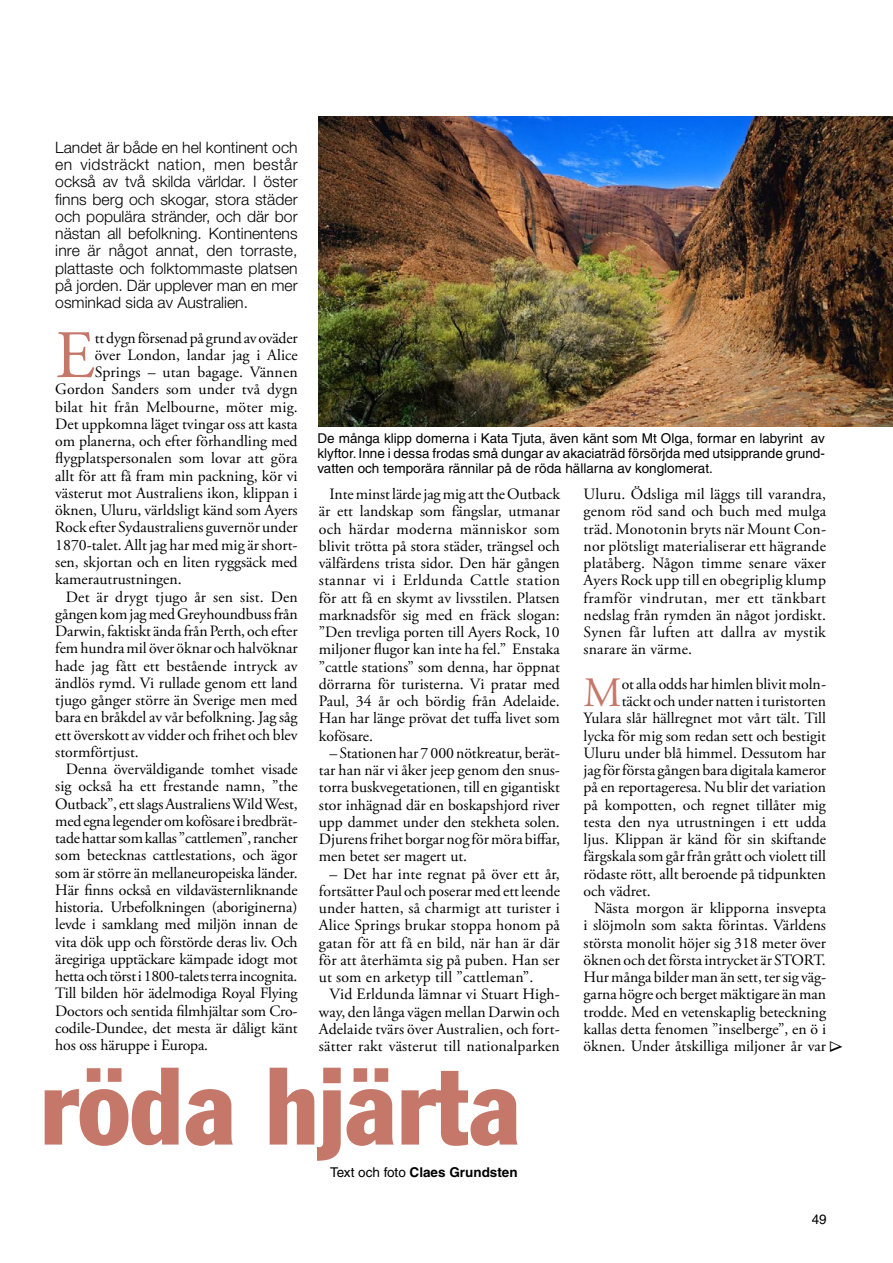
<style>
.page{position:relative;width:893px;height:1263px;background:#fff}
.page>*{position:absolute;margin:0;border:0;box-sizing:border-box;transform-origin:0 0}
.t1{font:condensed 108px "Franklin Gothic";color:#c57869}
.Brödtext1{font:67.8px "Adobe Garamond Pro";color:#c57869}
.Brödtext1-2{font:41.7px "Adobe Garamond Pro";color:#c57869}
.Brödtext{font:15.75px/17.2px "Adobe Garamond Pro";color:#000;text-align:justify}
.Brödtext1-3{font:15.75px "Adobe Garamond Pro";color:#000}
.Brödtext1-4{font:300 15.75px/17.2px "Helvetica Neue";color:#000;text-align:justify}
.Bildtext{font:13.5px/15px "Helvetica";color:#000;text-align:justify}
.Bildtext-2{font:700 13.5px "Helvetica";color:#000}
.s1{font-weight:400}
</style>
<div class="page">
<img style="left:319px;top:116px;width:574px;height:310px">
<p class="Brödtext1-4" style="left:55px;top:138px;width:244px">Landet är både en hel kontinent och en vidsträckt nation, men består också av två skilda världar. I öster finns berg och skogar, stora städer och populära stränder, och där bor nästan all befolkning. Kontinentens inre är något annat, den torraste, plattaste och folktommaste platsen på jorden. Där upplever man en mer osminkad sida av Australien.</p>
<p class="Brödtext1" style="left:55px;top:315px;width:41px">E</p>
<p class="Brödtext1-3" style="left:95px;top:328px;width:204px">tt dygn försenad på grund av oväder</p>
<p class="Brödtext1-3" style="left:95px;top:345px;width:204px">över London, landar jag i Alice</p>
<p class="Brödtext1-3" style="left:95px;top:363px;width:204px">Springs – utan bagage. Vännen</p>
<p class="Brödtext1-3" style="left:55px;top:380px;width:244px">Gordon Sanders som under två dygn</p>
<p class="Brödtext1-3" style="left:55px;top:397px;width:244px">bilat hit från Melbourne, möter mig.</p>
<p class="Brödtext1-3" style="left:55px;top:414px;width:244px">Det uppkomna läget tvingar oss att kasta</p>
<p class="Brödtext1-3" style="left:55px;top:432px;width:244px">om planerna, och efter förhandling med</p>
<p class="Brödtext1-3" style="left:55px;top:449px;width:244px">flygplatspersonalen som lovar att göra</p>
<p class="Brödtext1-3" style="left:55px;top:466px;width:244px">allt för att få fram min packning, kör vi</p>
<p class="Brödtext1-3" style="left:55px;top:483px;width:244px">västerut mot Australiens ikon, klippan i</p>
<p class="Brödtext1-3" style="left:55px;top:501px;width:244px">öknen, Uluru, världsligt känd som Ayers</p>
<p class="Brödtext1-3" style="left:55px;top:518px;width:244px">Rock efter Sydaustraliens guvernör under</p>
<p class="Brödtext1-3" style="left:55px;top:535px;width:244px">1870-talet. Allt jag har med mig är short-</p>
<p class="Brödtext1-3" style="left:55px;top:552px;width:244px">sen, skjortan och en liten ryggsäck med</p>
<p class="Brödtext1-3" style="left:55px;top:570px;width:128px">kamerautrustningen.</p>
<p class="Brödtext" style="left:55px;top:588px;width:244px;text-indent:11px">Det är drygt tjugo år sen sist. Den gången kom jag med Greyhoundbuss från Darwin, faktiskt ända från Perth, och efter fem hundra mil över öknar och halvöknar hade jag fått ett bestående intryck av ändlös rymd. Vi rullade genom ett land tjugo gånger större än Sverige men med bara en bråkdel av vår befolkning. Jag såg ett överskott av vidder och frihet och blev stormförtjust.</p>
<p class="Brödtext" style="left:55px;top:761px;width:244px;text-indent:11px">Denna överväldigande tomhet visade sig också ha ett frestande namn, ”the Outback”, ett slags Australiens Wild West, med egna legender om kofösare i bredbrät&shy;tade hattar som kallas ”cattlemen”, rancher som betecknas cattlestations, och ägor som är större än mellaneuropeiska länder.<br>Här finns också en vildavästernliknande historia. Urbefolkningen (aboriginerna) levde i samklang med miljön innan de vita dök upp och förstörde deras liv. Och äregiriga upptäckare kämpade idogt mot hetta och törst i 1800-talets terra incognita.<br>Till bilden hör ädelmodiga Royal Flying Doctors och sentida filmhjältar som Cro&shy;codile-Dundee, det mesta är dåligt känt hos oss häruppe i Europa.</p>
<p class="Bildtext" style="left:317px;top:430px;width:509px">De många klipp domerna i Kata Tjuta, även känt som Mt Olga, formar en labyrint av klyftor. Inne i dessa frodas små dungar av akaciaträd försörjda med utsipprande grund&shy;vatten och temporära rännilar på de röda hällarna av konglomerat.</p>
<p class="Brödtext" style="left:584px;top:486px;width:244px">Uluru. Ödsliga mil läggs till varandra, genom röd sand och buch med mulga träd. Monotonin bryts när Mount Con&shy;nor plötsligt materialiserar ett hägrande platåberg. Någon timme senare växer Ayers Rock upp till en obegriplig klump framför vindrutan, mer ett tänkbart nedslag från rymden än något jordiskt.<br>Synen får luften att dallra av mystik snarare än värme.</p>
<p class="Brödtext1-2" style="left:584px;top:668px;width:40px">M</p>
<p class="Brödtext1-3" style="left:622px;top:674px;width:206px">ot alla odds har himlen blivit moln-</p>
<p class="Brödtext" style="left:319px;top:486px;width:243px;text-indent:11px">Inte minst lärde jag mig att the Outback är ett landskap som fängslar, utmanar och härdar moderna människor som blivit trötta på stora städer, trängsel och välfärdens trista sidor. Den här gången stannar vi i Erldunda Cattle station för att få en skymt av livsstilen. Platsen marknadsför sig med en fräck slogan: ”Den trevliga porten till Ayers Rock, 10 miljoner flugor kan inte ha fel.” Enstaka ”cattle stations” som denna, har öppnat dörrarna för turisterna. Vi pratar med Paul, 34 år och bördig från Adelaide.<br>Han har länge prövat det tuffa livet som kofösare.</p>
<p class="Brödtext" style="left:319px;top:745px;width:243px;text-indent:11px">– Stationen har 7 000 nötkreatur, berät&shy;tar han när vi åker jeep genom den snus&shy;torra buskvegetationen, till en gigantiskt stor inhägnad där en boskapshjord river upp dammet under den stekheta solen.<br>Djurens frihet borgar nog för möra biffar, men betet ser magert ut.</p>
<p class="Brödtext" style="left:319px;top:865px;width:243px;text-indent:11px">– Det har inte regnat på över ett år, fortsätter Paul och poserar med ett leende under hatten, så charmigt att turister i Alice Springs brukar stoppa honom på gatan för att få en bild, när han är där för att återhämta sig på puben. Han ser ut som en arketyp till ”cattleman”.</p>
<p class="Brödtext" style="left:319px;top:986px;width:242px;text-indent:11px">Vid Erldunda lämnar vi Stuart High&shy;way, den långa vägen mellan Darwin och Adelaide tvärs över Australien, och fort&shy;sätter rakt västerut till nationalparken</p>
<h1 class="t1" style="left:40px;top:1040px;width:482px">röda hjärta</h1>
<p class="Brödtext1-3" style="left:622px;top:692px;width:206px">täckt och under natten i turistorten</p>
<p class="Brödtext1-3" style="left:584px;top:709px;width:244px">Yulara slår hällregnet mot vårt tält. Till</p>
<p class="Brödtext1-3" style="left:584px;top:726px;width:244px">lycka för mig som redan sett och bestigit</p>
<p class="Brödtext1-3" style="left:584px;top:743px;width:244px">Uluru under blå himmel. Dessutom har</p>
<p class="Brödtext1-3" style="left:584px;top:761px;width:244px">jag för första gången bara digitala kameror</p>
<p class="Brödtext1-3" style="left:584px;top:778px;width:244px">på en reportageresa. Nu blir det variation</p>
<p class="Brödtext1-3" style="left:584px;top:795px;width:244px">på kompotten, och regnet tillåter mig</p>
<p class="Brödtext1-3" style="left:584px;top:812px;width:244px">testa den nya utrustningen i ett udda</p>
<p class="Brödtext1-3" style="left:584px;top:830px;width:244px">ljus. Klippan är känd för sin skiftande</p>
<p class="Brödtext1-3" style="left:584px;top:847px;width:244px">färgskala som går från grått och violett till</p>
<p class="Brödtext1-3" style="left:584px;top:864px;width:244px">rödaste rött, allt beroende på tidpunkten</p>
<p class="Brödtext1-3" style="left:584px;top:881px;width:69px">och vädret.</p>
<p class="Brödtext" style="left:584px;top:900px;width:244px;text-indent:11px">Nästa morgon är klipporna insvepta i slöjmoln som sakta förintas. Världens största monolit höjer sig 318 meter över öknen och det första intrycket är STORT.<br>Hur många bilder man än sett, ter sig väg&shy;garna högre och berget mäktigare än man trodde. Med en vetenskaplig beteckning kallas detta fenomen ”inselberge”, en ö i öknen. Under åtskilliga miljoner år var</p>
<p class="Bildtext-2" style="left:330px;top:1164px;width:189px"><span class="s1">Text och foto</span> Claes Grundsten</p>
<p class="Bildtext" style="left:812px;top:1212px;width:17px">49</p>
</div>
